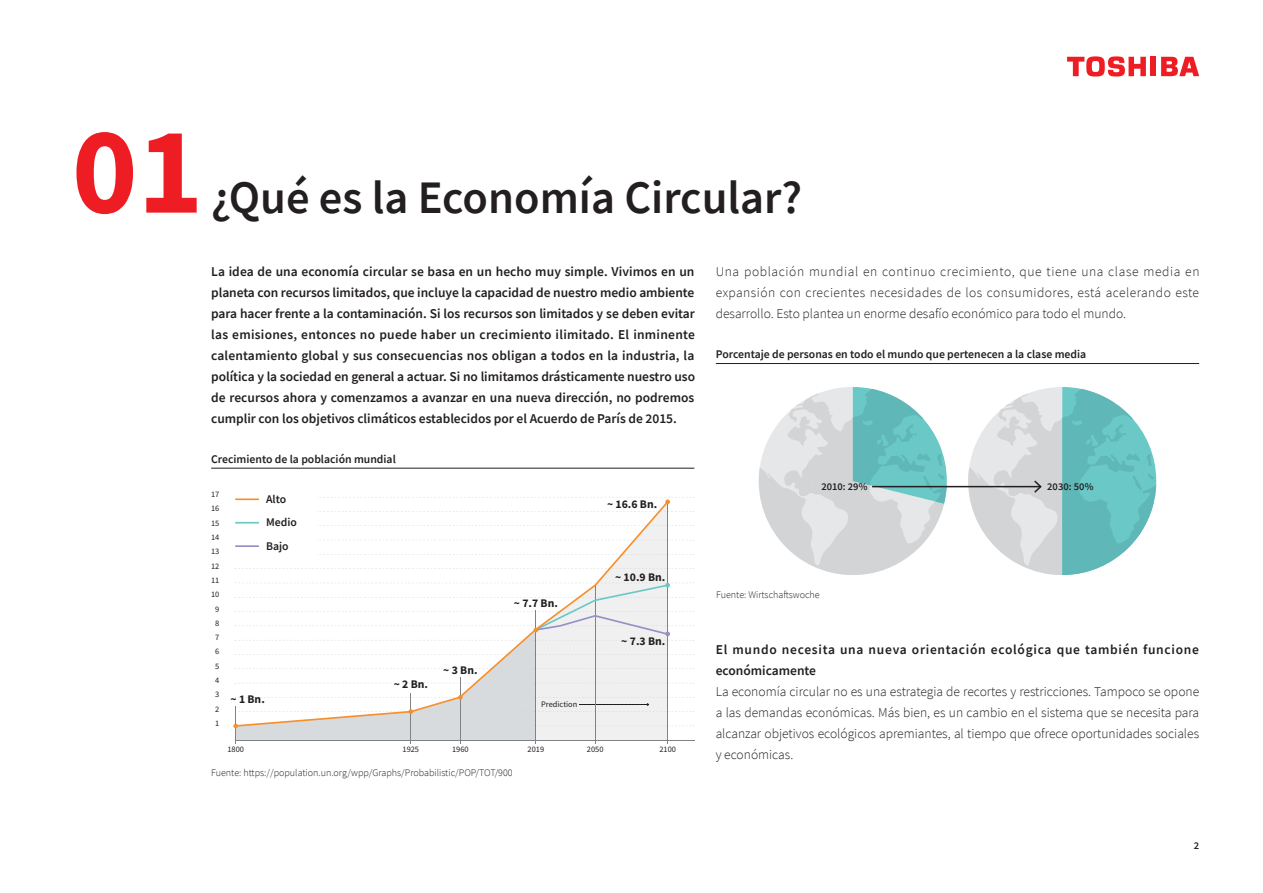
<style>
.page{position:relative;width:1263px;height:893px;background:#fff}
.page>*{position:absolute;margin:0;border:0;box-sizing:border-box;transform-origin:0 0}
.t1{font:700 124.5px "TT Toshiba Sans";color:#ee1d23}
.t2{font:500 46.5px "TT Toshiba Sans";color:#231f20}
.t3{font:500 13.5px/21px "TT Toshiba Sans";color:#231f20;text-align:justify}
.t4{font:300 13.5px/21px "TT Toshiba Sans";color:#231f20;text-align:justify}
.t5{font:500 13.5px/21px "TT Toshiba Sans";letter-spacing:.055em;color:#231f20}
.t6{font:500 11.7px "TT Toshiba Sans";color:#231f20}
.t7{font:700 11.7px "TT Toshiba Sans";color:#231f20}
.t8{font:500 10.5px "TT Toshiba Sans";color:#231f20}
.t9{font:300 10.05px "TT Toshiba Sans";color:#231f20}
.t10{font:8.4px/14.2px "TT Toshiba Sans";color:#231f20;text-align:center}
</style>
<div class="page">
<div style="left:1151px;top:57px;width:5px;height:19px;background:#ee1d23"></div>
<svg style="left:1161px;top:57px;width:38px;height:19px"></svg>
<svg style="left:1067px;top:56px;width:79px;height:21px"></svg>
<hr style="left:235px;top:740px;width:459px;height:1px;background:#808285">
<hr style="left:410px;top:693px;width:1px;height:51px;background:#808285">
<hr style="left:535px;top:610px;width:1px;height:134px;background:#808285">
<hr style="left:595px;top:585px;width:1px;height:159px;background:#808285">
<hr style="left:667px;top:502px;width:1px;height:242px;background:#808285">
<hr style="left:235px;top:706px;width:1px;height:38px;background:#808285">
<hr style="left:460px;top:677px;width:1px;height:67px;background:#808285">
<svg style="left:233px;top:497px;width:461px;height:243px"></svg>
<div style="left:232px;top:473px;width:84px;height:84px;background:#fff"></div>
<hr style="left:211px;top:468px;width:483px;height:1px;background:#231f20">
<hr style="left:235px;top:522px;width:24px;height:2px;background:#6ac8c7">
<hr style="left:235px;top:545px;width:24px;height:2px;background:#9690c6">
<hr style="left:235px;top:498px;width:24px;height:2px;background:#f6902c">
<hr style="left:716px;top:363px;width:483px;height:1px;background:#231f20">
<svg style="left:759px;top:387px;width:188px;height:188px"></svg>
<hr style="left:872px;top:486px;width:169px;height:1px;background:#231f20">
<svg style="left:964px;top:387px;width:192px;height:188px"></svg>
<p class="t1" style="left:72px;top:87px;width:133px">01</p>
<p class="t2" style="left:211px;top:167px;width:592px">¿Qué es la Economía Circular?</p>
<p class="t3" style="left:211px;top:260px;width:485px">La idea de una economía circular se basa en un hecho muy simple. Vivimos en un planeta con recursos limitados, que incluye la capacidad de nuestro medio ambiente para hacer frente a la contaminación. Si los recursos son limitados y se deben evitar las emisiones, entonces no puede haber un crecimiento ilimitado. El inminente calentamiento global y sus consecuencias nos obligan a todos en la industria, la política y la sociedad en general a actuar. Si no limitamos drásticamente nuestro uso de recursos ahora y comenzamos a avanzar en una nueva dirección, no podremos cumplir con los objetivos climáticos establecidos por el Acuerdo de París de 2015.</p>
<p class="t4" style="left:716px;top:261px;width:485px">Una población mundial en continuo crecimiento, que tiene una clase media en expansión con crecientes necesidades de los consumidores, está acelerando este desarrollo. Esto plantea un enorme desafío económico para todo el mundo.</p>
<p class="t6" style="left:716px;top:347px;width:372px">Porcentaje de personas en todo el mundo que pertenecen a la clase media</p>
<p class="t6" style="left:211px;top:451px;width:186px">Crecimiento de la población mundial</p>
<p class="t10" style="left:211px;top:487px;width:10px">17<br>16<br>15<br>14<br>13<br>12<br>11<br>10<br>9<br>8<br>7<br>6<br>5<br>4<br>3<br>2<br>1</p>
<p class="t6" style="left:266px;top:491px;width:22px">Alto</p>
<p class="t6" style="left:266px;top:515px;width:32px">Medio</p>
<p class="t6" style="left:266px;top:538px;width:24px">Bajo</p>
<p class="t7" style="left:230px;top:692px;width:36px">~ 1 Bn.</p>
<p class="t7" style="left:394px;top:677px;width:36px">~ 2 Bn.</p>
<p class="t7" style="left:443px;top:663px;width:36px">~ 3 Bn.</p>
<p class="t7" style="left:514px;top:596px;width:45px">~ 7.7 Bn.</p>
<p class="t10" style="left:541px;top:697px;width:38px">Prediction</p>
<p class="t7" style="left:607px;top:497px;width:52px">~ 16.6 Bn.</p>
<p class="t7" style="left:615px;top:570px;width:52px">~ 10.9 Bn.</p>
<p class="t7" style="left:621px;top:634px;width:45px">~ 7.3 Bn.</p>
<p class="t10" style="left:227px;top:742px;width:18px">1800</p>
<p class="t10" style="left:402px;top:742px;width:18px">1925</p>
<p class="t10" style="left:452px;top:742px;width:18px">1960</p>
<p class="t10" style="left:528px;top:742px;width:18px">2019</p>
<p class="t10" style="left:587px;top:742px;width:18px">2050</p>
<p class="t10" style="left:659px;top:742px;width:18px">2100</p>
<p class="t9" style="left:211px;top:767px;width:303px">Fuente: https://population.un.org/wpp/Graphs/Probabilistic/POP/TOT/900</p>
<p class="t8" style="left:821px;top:479px;width:48px">2010: 29%</p>
<p class="t8" style="left:1047px;top:479px;width:48px">2030: 50%</p>
<p class="t9" style="left:716px;top:588px;width:105px">Fuente: Wirtschaftswoche</p>
<p class="t5" style="left:716px;top:638px;width:485px">El mundo necesita una nueva orientación ecológica que también funcione económicamente</p>
<p class="t4" style="left:716px;top:681px;width:485px">La economía circular no es una estrategia de recortes y restricciones. Tampoco se opone a las demandas económicas. Más bien, es un cambio en el sistema que se necesita para alcanzar objetivos ecológicos apremiantes, al tiempo que ofrece oportunidades sociales y económicas.</p>
<p class="t8" style="left:1194px;top:839px;width:7px">2</p>
</div>
